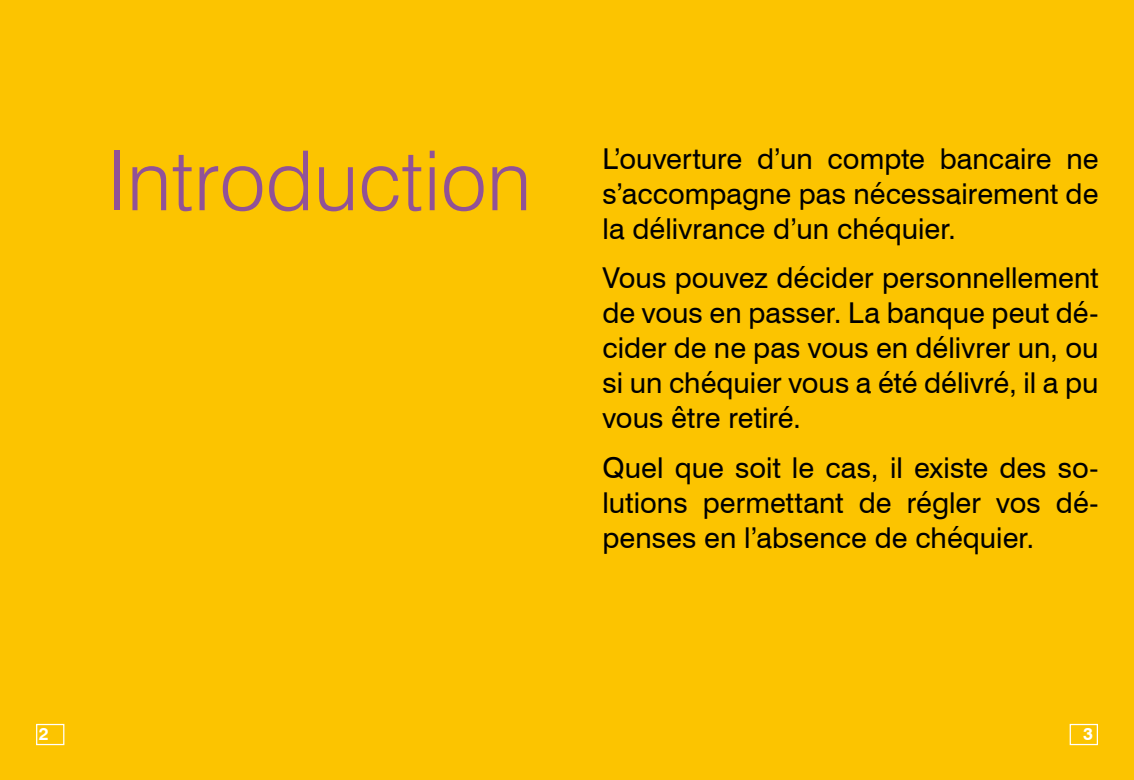
<style>
.page{position:relative;width:1134px;height:780px;background:#fcc400}
.page>*{position:absolute;margin:0;border:0;box-sizing:border-box;transform-origin:0 0}
.t1{font:300 82.75px "Swiss 721 BT";color:#915297}
.t2{font:28.75px/35px "Swiss 721 BT";color:#000;text-align:justify}
.t3{font:700 17.5px "Swiss 721 BT";color:#fff}
</style>
<div class="page">
<div style="left:36px;top:723px;width:28px;height:22px;border:1px solid #fff"></div>
<div style="left:1070px;top:723px;width:28px;height:22px;border:1px solid #fff"></div>
<h1 class="t1" style="left:107px;top:130px;width:426px">Introduction</h1>
<p class="t2" style="left:602px;top:141px;width:497px">L’ouverture d’un compte bancaire ne s’accompagne pas nécessairement de la délivrance d’un chéquier.</p>
<p class="t2" style="left:602px;top:260px;width:498px">Vous pouvez décider personnellement de vous en passer. La banque peut dé&shy;cider de ne pas vous en délivrer un, ou si un chéquier vous a été délivré, il a pu vous être retiré.</p>
<p class="t2" style="left:602px;top:449px;width:498px">Quel que soit le cas, il existe des so&shy;lutions permettant de régler vos dé&shy;penses en l’absence de chéquier.</p>
<p class="t3" style="left:39px;top:723px;width:11px">2</p>
<p class="t3" style="left:1083px;top:723px;width:11px">3</p>
</div>
